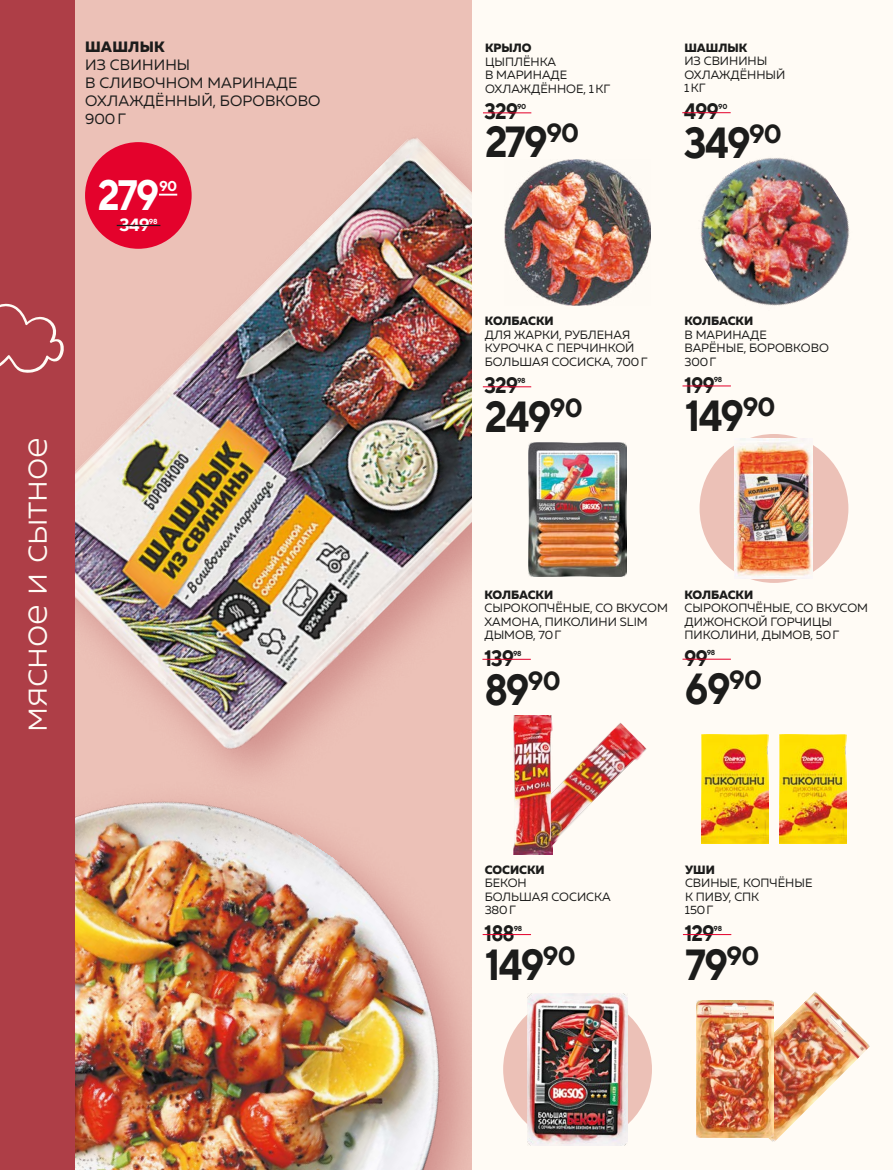
<style>
.page{position:relative;width:893px;height:1170px;background:#fff}
.page>*{position:absolute;margin:0;border:0;box-sizing:border-box;transform-origin:0 0}
.t1{font:700 43.5px "TT Norms";letter-spacing:-.05em;color:#1c1c1b;scale:.9 1}
.t2{font:700 42.45px "TT Norms";color:#fff;scale:.9 1}
.t3{font:300 37.5px "Muller";letter-spacing:-.005em;color:#fffbf5}
.t4{font:700 22.35px "TT Norms";letter-spacing:-.05em;color:#1c1c1b;scale:.9 1}
.t5{font:700 17.7px "TT Norms";color:#fff}
.t6{font:15px/18px "Muller";letter-spacing:.01em;color:#1c1c1b}
.t7{font:800 15px "Muller";letter-spacing:.01em;color:#1c1c1b}
.t8{font:700 14.25px "TT Norms";color:#fff}
.t9{font:12px/13.5px "Muller";color:#1c1c1b}
.t10{font:800 12px "Muller";color:#1c1c1b}
.t11{font:700 7.35px "TT Norms";color:#fff}
.t12{font:700 7.2px "TT Norms";letter-spacing:-.05em;color:#1c1c1b}
</style>
<div class="page">
<div style="left:74px;top:0;width:398px;height:1169px;background:#ecc1b7"></div>
<img style="left:74px;top:133px;width:398px;height:561px">
<img style="left:74px;top:694px;width:398px;height:475px">
<div style="left:472px;top:0;width:421px;height:1169px;background:#fffbf5"></div>
<hr style="left:682px;top:112px;width:49px;height:1px;background:#e4022c">
<hr style="left:682px;top:658px;width:49px;height:1px;background:#e4022c">
<div style="left:85px;top:142px;width:107px;height:107px;background:#e4022c;border-radius:50%"></div>
<svg style="left:159px;top:194px;width:18px;height:1px"></svg>
<hr style="left:117px;top:225px;width:43px;height:1px;background:#1c1c1b">
<hr style="left:683px;top:934px;width:48px;height:1px;background:#e4022c">
<hr style="left:682px;top:385px;width:49px;height:1px;background:#e4022c">
<hr style="left:482px;top:658px;width:49px;height:1px;background:#e4022c">
<hr style="left:483px;top:112px;width:48px;height:1px;background:#e4022c">
<img style="left:504px;top:159px;width:147px;height:146px">
<img style="left:701px;top:158px;width:148px;height:148px">
<hr style="left:483px;top:386px;width:48px;height:1px;background:#e4022c">
<img style="left:529px;top:443px;width:98px;height:134px">
<img style="left:552px;top:723px;width:95px;height:125px">
<img style="left:513px;top:716px;width:39px;height:138px">
<img style="left:719px;top:992px;width:151px;height:150px">
<img style="left:696px;top:1000px;width:77px;height:137px">
<img style="left:701px;top:734px;width:68px;height:109px">
<img style="left:779px;top:734px;width:68px;height:109px">
<div style="left:700px;top:434px;width:148px;height:149px;background:#ecc1b7;border-radius:50%"></div>
<img style="left:734px;top:438px;width:78px;height:140px">
<hr style="left:483px;top:934px;width:48px;height:1px;background:#e4022c">
<div style="left:503px;top:994px;width:149px;height:149px;background:#ecc1b7;border-radius:50%"></div>
<img style="left:528px;top:993px;width:99px;height:152px">
<div style="left:0;top:0;width:74px;height:1169px;background:#ae3e47"></div>
<svg style="left:0;top:303px;width:64px;height:70px"></svg>
<p class="t7" style="left:85px;top:38px;width:81px">ШАШЛЫК</p>
<p class="t6" style="left:85px;top:56px;width:237px">ИЗ СВИНИНЫ<br>В СЛИВОЧНОМ МАРИНАДЕ<br>ОХЛАЖДЁННЫЙ, БОРОВКОВО<br>900Г</p>
<h2 class="t2" style="left:98px;top:169px;width:70px">279</h2>
<p class="t8" style="left:159px;top:177px;width:20px">90</p>
<h3 class="t5" style="left:120px;top:213px;width:32px">349</h3>
<p class="t11" style="left:149px;top:216px;width:10px">98</p>
<h3 class="t3" style="left:11px;top:731px;width:296px;rotate:-90deg">мясное и сытное</h3>
<p class="t10" style="left:485px;top:40px;width:48px">КРЫЛО</p>
<p class="t9" style="left:485px;top:54px;width:127px">ЦЫПЛЁНКА<br>В МАРИНАДЕ<br>ОХЛАЖДЁННОЕ, 1КГ</p>
<h3 class="t4" style="left:485px;top:97px;width:39px">329</h3>
<p class="t12" style="left:517px;top:102px;width:11px">90</p>
<h1 class="t1" style="left:485px;top:114px;width:106px">279<sup>90</sup></h1>
<p class="t10" style="left:684px;top:40px;width:64px">ШАШЛЫК</p>
<p class="t9" style="left:684px;top:54px;width:103px">ИЗ СВИНИНЫ<br>ОХЛАЖДЁННЫЙ<br>1КГ</p>
<h3 class="t4" style="left:684px;top:97px;width:40px">499</h3>
<p class="t12" style="left:718px;top:102px;width:11px">90</p>
<h1 class="t1" style="left:684px;top:115px;width:110px">349<sup>90</sup></h1>
<p class="t10" style="left:485px;top:313px;width:70px">КОЛБАСКИ</p>
<p class="t9" style="left:485px;top:327px;width:164px">ДЛЯ ЖАРКИ, РУБЛЕНАЯ<br>КУРОЧКА С ПЕРЧИНКОЙ<br>БОЛЬШАЯ СОСИСКА, 700Г</p>
<h3 class="t4" style="left:484px;top:371px;width:39px">329</h3>
<p class="t12" style="left:517px;top:376px;width:10px">98</p>
<h1 class="t1" style="left:485px;top:389px;width:111px">249<sup>90</sup></h1>
<p class="t10" style="left:685px;top:313px;width:70px">КОЛБАСКИ</p>
<p class="t9" style="left:684px;top:327px;width:146px">В МАРИНАДЕ<br>ВАРЁНЫЕ, БОРОВКОВО<br>300Г</p>
<h3 class="t4" style="left:684px;top:370px;width:36px">199</h3>
<p class="t12" style="left:714px;top:375px;width:10px">98</p>
<h1 class="t1" style="left:685px;top:388px;width:103px">149<sup>90</sup></h1>
<p class="t10" style="left:484px;top:586px;width:70px">КОЛБАСКИ</p>
<p class="t9" style="left:484px;top:601px;width:185px">СЫРОКОПЧЁНЫЕ, СО ВКУСОМ<br>ХАМОНА, ПИКОЛИНИ SLIM<br>ДЫМОВ, 70Г</p>
<h3 class="t4" style="left:484px;top:644px;width:35px">139</h3>
<p class="t12" style="left:513px;top:648px;width:10px">98</p>
<h1 class="t1" style="left:484px;top:662px;width:87px">89<sup>90</sup></h1>
<p class="t10" style="left:685px;top:586px;width:70px">КОЛБАСКИ</p>
<p class="t9" style="left:685px;top:601px;width:185px">СЫРОКОПЧЁНЫЕ, СО ВКУСОМ<br>ДИЖОНСКОЙ ГОРЧИЦЫ<br>ПИКОЛИНИ, ДЫМОВ, 50Г</p>
<h3 class="t4" style="left:684px;top:643px;width:28px">99</h3>
<p class="t12" style="left:707px;top:648px;width:10px">98</p>
<h1 class="t1" style="left:685px;top:661px;width:88px">69<sup>90</sup></h1>
<p class="t10" style="left:485px;top:862px;width:62px">СОСИСКИ</p>
<p class="t9" style="left:485px;top:876px;width:127px">БЕКОН<br>БОЛЬШАЯ СОСИСКА<br>380Г</p>
<h3 class="t4" style="left:484px;top:919px;width:35px">188</h3>
<p class="t12" style="left:514px;top:923px;width:10px">98</p>
<h1 class="t1" style="left:485px;top:937px;width:103px">149<sup>90</sup></h1>
<p class="t10" style="left:685px;top:862px;width:31px">УШИ</p>
<p class="t9" style="left:685px;top:876px;width:129px">СВИНЫЕ, КОПЧЁНЫЕ<br>К ПИВУ, СПК<br>150Г</p>
<h3 class="t4" style="left:685px;top:919px;width:35px">129</h3>
<p class="t12" style="left:714px;top:923px;width:10px">98</p>
<h1 class="t1" style="left:685px;top:937px;width:84px">79<sup>90</sup></h1>
</div>
